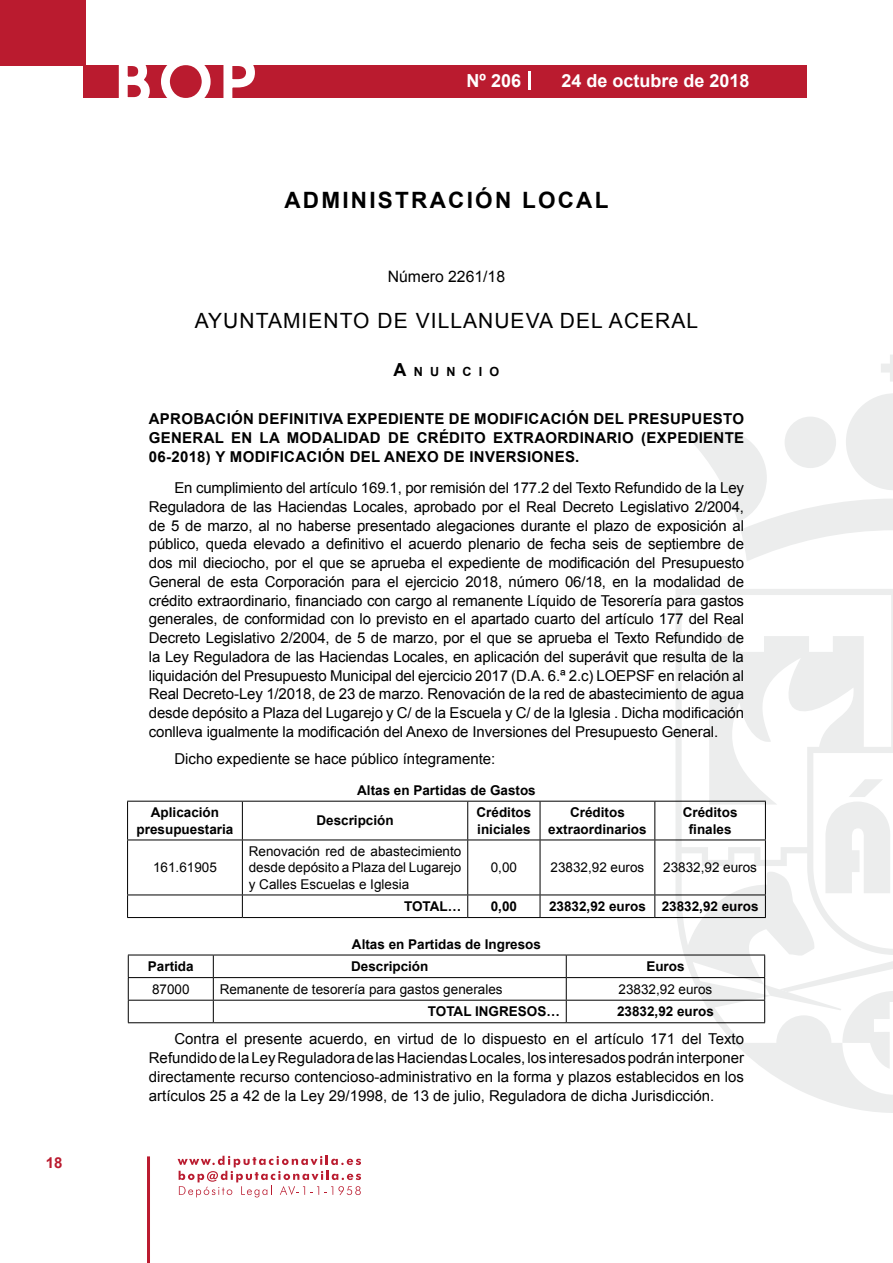
<style>
.page{position:relative;width:893px;height:1263px;background:#fff}
.page>*{position:absolute;margin:0;border:0;box-sizing:border-box;transform-origin:0 0}
.t1{font:500 61.5px "Avant Garde";color:#fff}
.t2{font:700 22.5px "Arial";letter-spacing:.1em;color:#000}
.t3{font:21px "Arial";letter-spacing:.05em;color:#000}
.t4{font:700 18px "Arial";color:#fff}
.t5{font:15.75px "Arial";color:#000}
.t6{font:15px/18.8px "Arial";color:#000;text-align:justify}
.t7{font:700 15px/18.8px "Arial";letter-spacing:.02em;color:#000;text-align:justify}
.t8{font:700 15px "Arial";color:#ba1b2f}
.t9{font:700 13.5px/16.2px "Arial";color:#000;text-align:center}
.t10{font:13.5px/16.2px "Arial";color:#000;text-align:justify}
.t11{font:700 12.6px "Arial";letter-spacing:.57em;color:#000}
.s1{font-size:18px}
</style>
<div class="page">
<svg style="left:178px;top:1156px;width:183px;height:41px"></svg>
<hr style="left:147px;top:1156px;width:3px;height:107px;background:#ba1b2f">
<div style="left:0;top:0;width:85px;height:66px;background:#ba1b2f"></div>
<div style="left:84px;top:65px;width:723px;height:33px;background:#ba1b2f"></div>
<svg style="left:118px;top:65px;width:32px;height:33px"></svg>
<svg style="left:161px;top:65px;width:50px;height:33px"></svg>
<svg style="left:223px;top:65px;width:32px;height:33px"></svg>
<svg style="left:529px;top:71px;width:2px;height:19px"></svg>
<svg style="left:881px;top:355px;width:12px;height:27px"></svg>
<svg style="left:690px;top:393px;width:203px;height:168px"></svg>
<svg style="left:675px;top:589px;width:218px;height:524px"></svg>
<svg style="left:825px;top:779px;width:66px;height:114px"></svg>
<hr style="left:127px;top:801px;width:115px;height:1px;background:#000">
<hr style="left:127px;top:801px;width:1px;height:38px;background:#000">
<hr style="left:242px;top:801px;width:226px;height:1px;background:#000">
<hr style="left:242px;top:801px;width:1px;height:38px;background:#000">
<hr style="left:468px;top:801px;width:72px;height:1px;background:#000">
<hr style="left:467px;top:801px;width:1px;height:38px;background:#000">
<hr style="left:540px;top:801px;width:115px;height:1px;background:#000">
<hr style="left:540px;top:801px;width:1px;height:38px;background:#000">
<hr style="left:655px;top:801px;width:111px;height:1px;background:#000">
<hr style="left:654px;top:801px;width:1px;height:38px;background:#000">
<hr style="left:765px;top:801px;width:1px;height:38px;background:#000">
<hr style="left:127px;top:839px;width:115px;height:1px;background:#000">
<hr style="left:127px;top:840px;width:1px;height:54px;background:#000">
<hr style="left:242px;top:839px;width:226px;height:1px;background:#000">
<hr style="left:242px;top:840px;width:1px;height:54px;background:#000">
<hr style="left:468px;top:839px;width:72px;height:1px;background:#000">
<hr style="left:467px;top:840px;width:1px;height:54px;background:#000">
<hr style="left:540px;top:839px;width:115px;height:1px;background:#000">
<hr style="left:540px;top:840px;width:1px;height:54px;background:#000">
<hr style="left:655px;top:839px;width:111px;height:1px;background:#000">
<hr style="left:654px;top:840px;width:1px;height:54px;background:#000">
<hr style="left:765px;top:840px;width:1px;height:54px;background:#000">
<hr style="left:127px;top:894px;width:115px;height:1px;background:#000">
<svg style="left:127px;top:895px;width:1px;height:22px"></svg>
<hr style="left:242px;top:894px;width:226px;height:1px;background:#000">
<svg style="left:242px;top:895px;width:1px;height:22px"></svg>
<hr style="left:468px;top:894px;width:72px;height:1px;background:#000">
<svg style="left:467px;top:895px;width:1px;height:22px"></svg>
<hr style="left:540px;top:894px;width:115px;height:1px;background:#000">
<svg style="left:540px;top:895px;width:1px;height:22px"></svg>
<hr style="left:655px;top:894px;width:111px;height:1px;background:#000">
<svg style="left:654px;top:895px;width:1px;height:22px"></svg>
<svg style="left:765px;top:895px;width:1px;height:22px"></svg>
<hr style="left:127px;top:917px;width:115px;height:1px;background:#000">
<hr style="left:242px;top:917px;width:226px;height:1px;background:#000">
<hr style="left:468px;top:917px;width:72px;height:1px;background:#000">
<hr style="left:540px;top:917px;width:115px;height:1px;background:#000">
<hr style="left:655px;top:917px;width:111px;height:1px;background:#000">
<hr style="left:128px;top:955px;width:85px;height:1px;background:#000">
<hr style="left:213px;top:955px;width:353px;height:1px;background:#000">
<hr style="left:566px;top:955px;width:199px;height:1px;background:#000">
<hr style="left:128px;top:977px;width:85px;height:1px;background:#000">
<hr style="left:213px;top:977px;width:353px;height:1px;background:#000">
<hr style="left:566px;top:977px;width:199px;height:1px;background:#000">
<hr style="left:128px;top:1000px;width:85px;height:1px;background:#000">
<svg style="left:128px;top:955px;width:1px;height:67px"></svg>
<hr style="left:213px;top:1000px;width:353px;height:1px;background:#000">
<svg style="left:213px;top:955px;width:1px;height:67px"></svg>
<hr style="left:566px;top:1000px;width:199px;height:1px;background:#000">
<svg style="left:566px;top:955px;width:1px;height:67px"></svg>
<svg style="left:764px;top:955px;width:129px;height:115px"></svg>
<hr style="left:128px;top:1022px;width:85px;height:1px;background:#000">
<hr style="left:213px;top:1022px;width:353px;height:1px;background:#000">
<hr style="left:566px;top:1022px;width:199px;height:1px;background:#000">
<p class="t8" style="left:46px;top:1153px;width:18px">18</p>
<h1 class="t1" style="left:115px;top:44px;width:141px">BOP</h1>
<p class="t4" style="left:467px;top:69px;width:56px">Nº 206</p>
<p class="t4" style="left:561px;top:69px;width:190px">24 de octubre de 2018</p>
<h2 class="t2" style="left:284px;top:185px;width:325px">ADMINISTRACIÓN LOCAL</h2>
<p class="t5" style="left:388px;top:266px;width:119px">Número 2261/18</p>
<h3 class="t3" style="left:195px;top:307px;width:505px">AYUNTAMIENTO DE VILLANUEVA DEL ACERAL</h3>
<p class="t11" style="left:394px;top:363px;width:107px"><span class="s1">A</span>NUNCIO</p>
<p class="t7" style="left:149px;top:410px;width:597px">APROBACIÓN DEFINITIVA EXPEDIENTE DE MODIFICACIÓN DEL PRESUPUESTO GENERAL EN LA MODALIDAD DE CRÉDITO EXTRAORDINARIO (EXPEDIENTE 06-2018) Y MODIFICACIÓN DEL ANEXO DE INVERSIONES.</p>
<p class="t6" style="left:149px;top:478px;width:597px;text-indent:26px">En cumplimiento del artículo 169.1, por remisión del 177.2 del Texto Refundido de la Ley Reguladora de las Haciendas Locales, aprobado por el Real Decreto Legislativo 2/2004, de 5 de marzo, al no haberse presentado alegaciones durante el plazo de exposición al público, queda elevado a definitivo el acuerdo plenario de fecha seis de septiembre de dos mil dieciocho, por el que se aprueba el expediente de modificación del Presupuesto General de esta Corporación para el ejercicio 2018, número 06/18, en la modalidad de crédito extraordinario, financiado con cargo al remanente Líquido de Tesorería para gastos generales, de conformidad con lo previsto en el apartado cuarto del artículo 177 del Real Decreto Legislativo 2/2004, de 5 de marzo, por el que se aprueba el Texto Refundido de la Ley Reguladora de las Haciendas Locales, en aplicación del superávit que resulta de la liquidación del Presupuesto Municipal del ejercicio 2017 (D.A. 6.ª 2.c) LOEPSF en relación al Real Decreto-Ley 1/2018, de 23 de marzo. Renovación de la red de abastecimiento de agua desde depósito a Plaza del Lugarejo y C/ de la Escuela y C/ de la Iglesia . Dicha modificación conlleva igualmente la modificación del Anexo de Inversiones del Presupuesto General.</p>
<p class="t6" style="left:174px;top:750px;width:322px">Dicho expediente se hace público íntegramente:</p>
<p class="t9" style="left:357px;top:782px;width:180px">Altas en Partidas de Gastos</p>
<p class="t9" style="left:137px;top:805px;width:98px">Aplicación presupuestaria</p>
<p class="t9" style="left:316px;top:813px;width:79px">Descripción</p>
<p class="t9" style="left:476px;top:805px;width:56px;text-align:left">Créditos iniciales</p>
<p class="t9" style="left:548px;top:805px;width:100px">Créditos extraordinarios</p>
<p class="t9" style="left:683px;top:805px;width:56px">Créditos finales</p>
<p class="t10" style="left:153px;top:860px;width:65px">161.61905</p>
<p class="t10" style="left:249px;top:843px;width:214px">Renovación red de abastecimiento desde depósito a Plaza del Lugarejo y Calles Escuelas e Iglesia</p>
<p class="t10" style="left:491px;top:860px;width:28px">0,00</p>
<p class="t10" style="left:550px;top:860px;width:95px">23832,92 euros</p>
<p class="t10" style="left:663px;top:860px;width:95px">23832,92 euros</p>
<p class="t9" style="left:404px;top:899px;width:59px">TOTAL…</p>
<p class="t9" style="left:491px;top:899px;width:28px">0,00</p>
<p class="t9" style="left:549px;top:899px;width:211px">23832,92 euros 23832,92 euros</p>
<p class="t9" style="left:352px;top:936px;width:191px">Altas en Partidas de Ingresos</p>
<p class="t9" style="left:148px;top:959px;width:47px">Partida</p>
<p class="t9" style="left:351px;top:959px;width:79px">Descripción</p>
<p class="t9" style="left:646px;top:959px;width:40px">Euros</p>
<p class="t10" style="left:152px;top:981px;width:39px">87000</p>
<p class="t10" style="left:220px;top:981px;width:284px">Remanente de tesorería para gastos generales</p>
<p class="t10" style="left:618px;top:981px;width:95px">23832,92 euros</p>
<p class="t9" style="left:428px;top:1004px;width:134px">TOTAL INGRESOS…</p>
<p class="t9" style="left:617px;top:1004px;width:98px">23832,92 euros</p>
<p class="t6" style="left:149px;top:1030px;width:597px;text-indent:26px">Contra el presente acuerdo, en virtud de lo dispuesto en el artículo 171 del Texto Refundido de la Ley Reguladora de las Haciendas Locales, los interesados podrán interponer directamente recurso contencioso-administrativo en la forma y plazos establecidos en los artículos 25 a 42 de la Ley 29/1998, de 13 de julio, Reguladora de dicha Jurisdicción.</p>
</div>
